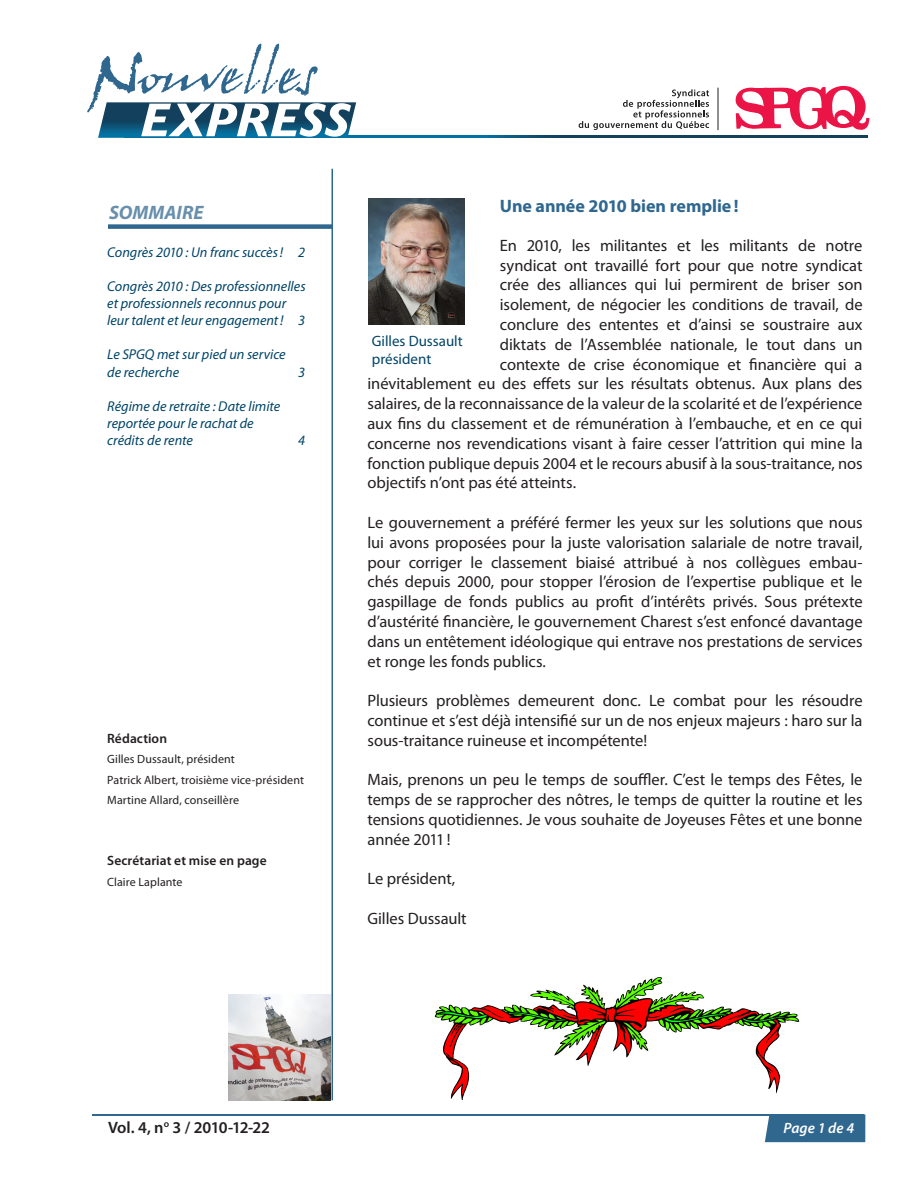
<style>
.page{position:relative;width:918px;height:1188px;background:#fff}
.page>*{position:absolute;margin:0;border:0;box-sizing:border-box;transform-origin:0 0}
.Titre_Sommaire_et_Ag{font:italic 700 19.5px "Myriad Pro";color:#688fac}
.Titre_bleu_-_article{font:700 18px "Myriad Pro";letter-spacing:-.005em;color:#2f678f}
.Titre_bleu_-_article-2{font:16.5px/19.8px "Myriad Pro";letter-spacing:-.005em;color:#231f20;text-align:justify}
.Sous-titres_-Noir_My{font:600 16.5px "Myriad Pro";letter-spacing:-.04em;color:#231f20}
.Liste_Crédits{font:15px "Myriad Pro";color:#004467}
.Corps_du_texte_-_Myr{font:italic 600 15px "Myriad Pro";letter-spacing:.005em;color:#fff}
.Titre_bleu_-_article-3{font:italic 14.25px "Myriad Pro";color:#004467}
.Liste_Crédits-2{font:600 13.5px "Myriad Pro";letter-spacing:.005em;color:#231f20}
.Liste_Crédits-3{font:12px "Myriad Pro";letter-spacing:.005em;color:#231f20}
</style>
<div class="page">
<svg style="left:736px;top:86px;width:134px;height:44px"></svg>
<svg style="left:579px;top:89px;width:130px;height:41px"></svg>
<hr style="left:718px;top:88px;width:1px;height:42px;background:#211f1f">
<svg style="left:356px;top:135px;width:512px;height:3px;background:#0d5073"></svg>
<svg style="left:87px;top:44px;width:269px;height:94px"></svg>
<hr style="left:92px;top:1114px;width:772px;height:1px;background:#2f678f">
<div style="left:765px;top:1114px;width:100px;height:28px;background:#2f678f"></div>
<hr style="left:332px;top:169px;width:1px;height:931px;background:#2f678f">
<img style="left:228px;top:995px;width:103px;height:105px">
<div style="left:108px;top:224px;width:225px;height:5px;background:#2f678f"></div>
<img style="left:369px;top:198px;width:96px;height:127px">
<svg style="left:436px;top:978px;width:362px;height:118px"></svg>
<p class="Titre_Sommaire_et_Ag" style="left:109px;top:200px;width:96px">SOMMAIRE</p>
<p class="Titre_bleu_-_article-3" style="left:107px;top:243px;width:200px">Congrès 2010 : Un franc succès! 2</p>
<p class="Titre_bleu_-_article-3" style="left:107px;top:277px;width:200px">Congrès 2010 : Des professionnelles</p>
<p class="Titre_bleu_-_article-3" style="left:107px;top:295px;width:181px">et professionnels reconnus pour</p>
<p class="Titre_bleu_-_article-3" style="left:107px;top:312px;width:200px">leur talent et leur engagement! 3</p>
<p class="Titre_bleu_-_article-3" style="left:107px;top:346px;width:180px">Le SPGQ met sur pied un service</p>
<p class="Titre_bleu_-_article-3" style="left:107px;top:363px;width:73px">de recherche</p>
<p class="Titre_bleu_-_article-3" style="left:298px;top:363px;width:9px">3</p>
<p class="Titre_bleu_-_article-3" style="left:107px;top:397px;width:175px">Régime de retraite : Date limite</p>
<p class="Titre_bleu_-_article-3" style="left:107px;top:414px;width:148px">reportée pour le rachat de</p>
<p class="Titre_bleu_-_article-3" style="left:107px;top:431px;width:87px">crédits de rente</p>
<p class="Titre_bleu_-_article-3" style="left:298px;top:431px;width:9px">4</p>
<p class="Liste_Crédits-2" style="left:107px;top:730px;width:61px">Rédaction</p>
<p class="Liste_Crédits-3" style="left:107px;top:752px;width:129px">Gilles Dussault, président</p>
<p class="Liste_Crédits-3" style="left:107px;top:772px;width:198px">Patrick Albert, troisième vice-président</p>
<p class="Liste_Crédits-3" style="left:107px;top:793px;width:133px">Martine Allard, conseillère</p>
<p class="Liste_Crédits-2" style="left:107px;top:852px;width:161px">Secrétariat et mise en page</p>
<p class="Liste_Crédits-3" style="left:107px;top:874px;width:77px">Claire Laplante</p>
<p class="Titre_bleu_-_article" style="left:500px;top:194px;width:240px">Une année 2010 bien remplie!</p>
<p class="Titre_bleu_-_article-2" style="left:500px;top:235px;width:364px">En 2010, les militantes et les militants de notre</p>
<p class="Titre_bleu_-_article-2" style="left:500px;top:255px;width:364px">syndicat ont travaillé fort pour que notre syndicat</p>
<p class="Titre_bleu_-_article-2" style="left:500px;top:275px;width:364px">crée des alliances qui lui permirent de briser son</p>
<p class="Titre_bleu_-_article-2" style="left:500px;top:295px;width:364px">isolement, de négocier les conditions de travail, de</p>
<p class="Titre_bleu_-_article-2" style="left:500px;top:314px;width:364px">conclure des ententes et d’ainsi se soustraire aux</p>
<p class="Titre_bleu_-_article-2" style="left:500px;top:334px;width:364px">diktats de l’Assemblée nationale, le tout dans un</p>
<p class="Titre_bleu_-_article-2" style="left:500px;top:354px;width:364px">contexte de crise économique et financière qui a</p>
<p class="Titre_bleu_-_article-2" style="left:368px;top:374px;width:497px">inévitablement eu des effets sur les résultats obtenus. Aux plans des</p>
<p class="Titre_bleu_-_article-2" style="left:368px;top:394px;width:497px">salaires, de la reconnaissance de la valeur de la scolarité et de l’expérience</p>
<p class="Titre_bleu_-_article-2" style="left:368px;top:413px;width:496px">aux fins du classement et de rémunération à l’embauche, et en ce qui</p>
<p class="Titre_bleu_-_article-2" style="left:368px;top:433px;width:497px">concerne nos revendications visant à faire cesser l’attrition qui mine la</p>
<p class="Titre_bleu_-_article-2" style="left:368px;top:453px;width:497px">fonction publique depuis 2004 et le recours abusif à la sous-traitance, nos</p>
<p class="Titre_bleu_-_article-2" style="left:368px;top:473px;width:210px">objectifs n’ont pas été atteints.</p>
<p class="Titre_bleu_-_article-2" style="left:368px;top:512px;width:497px">Le gouvernement a préféré fermer les yeux sur les solutions que nous lui avons proposées pour la juste valorisation salariale de notre travail, pour corriger le classement biaisé attribué à nos collègues embau&shy;chés depuis 2000, pour stopper l’érosion de l’expertise publique et le gaspillage de fonds publics au profit d’intérêts privés. Sous prétexte d’austérité financière, le gouvernement Charest s’est enfoncé davantage dans un entêtement idéologique qui entrave nos prestations de services et ronge les fonds publics.</p>
<p class="Titre_bleu_-_article-2" style="left:368px;top:691px;width:497px">Plusieurs problèmes demeurent donc. Le combat pour les résoudre continue et s’est déjà intensifié sur un de nos enjeux majeurs : haro sur la sous-traitance ruineuse et incompétente!</p>
<p class="Titre_bleu_-_article-2" style="left:368px;top:770px;width:497px">Mais, prenons un peu le temps de souffler. C’est le temps des Fêtes, le temps de se rapprocher des nôtres, le temps de quitter la routine et les tensions quotidiennes. Je vous souhaite de Joyeuses Fêtes et une bonne année 2011!</p>
<p class="Titre_bleu_-_article-2" style="left:368px;top:869px;width:89px">Le président,</p>
<p class="Titre_bleu_-_article-2" style="left:368px;top:908px;width:101px">Gilles Dussault</p>
<p class="Liste_Crédits" style="left:372px;top:331px;width:92px">Gilles Dussault</p>
<p class="Liste_Crédits" style="left:372px;top:349px;width:61px">président</p>
<p class="Sous-titres_-Noir_My" style="left:108px;top:1117px;width:164px">Vol. 4, n<sup>o</sup> 3 / 2010-12-22</p>
<p class="Corps_du_texte_-_Myr" style="left:784px;top:1119px;width:72px">Page 1 de 4</p>
</div>
